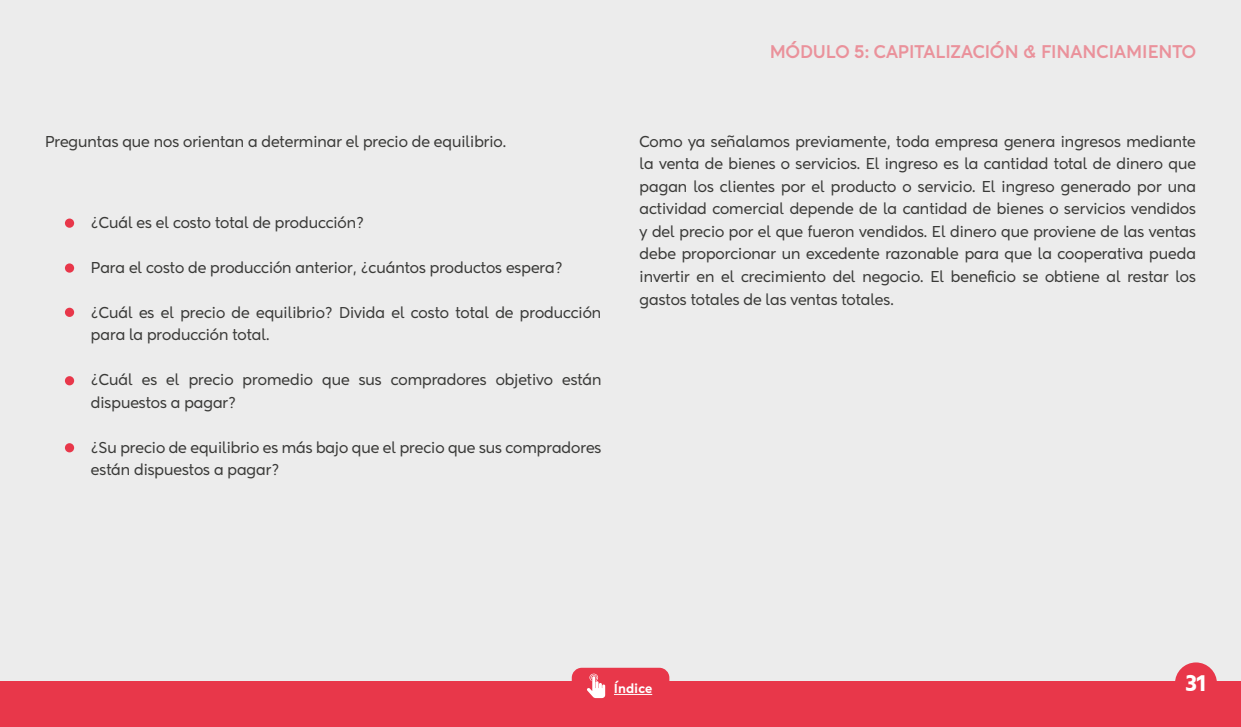
<style>
.page{position:relative;width:1241px;height:727px;background:#fff}
.page>*{position:absolute;margin:0;border:0;box-sizing:border-box;transform-origin:0 0}
.t1{font:700 24px "Hind Siliguri";color:#fff}
.t2{font:800 17.5px "Kentledge";color:#e8374a}
.t3{font:500 15px/22.5px "Kentledge";color:#3a3a38}
.t4{font:800 12.5px "Kentledge";color:#fff}
</style>
<div class="page">
<div style="left:0;top:0;width:1240px;height:726px;background:#ececec"></div>
<div style="left:0;top:681px;width:1240px;height:45px;background:#e8374a"></div>
<div style="left:1174px;top:662px;width:42px;height:42px;background:#e8374a;border-radius:50%"></div>
<div style="left:571px;top:667px;width:98px;height:25px;background:#e8374a;border-radius:10px"></div>
<svg style="left:587px;top:673px;width:18px;height:25px"></svg>
<hr style="left:614px;top:694px;width:38px;height:1px;background:#fff">
<div style="left:65px;top:218px;width:9px;height:10px;background:#e8374a;border-radius:50%"></div>
<div style="left:65px;top:263px;width:9px;height:9px;background:#e8374a;border-radius:50%"></div>
<div style="left:65px;top:307px;width:9px;height:10px;background:#e8374a;border-radius:50%"></div>
<div style="left:65px;top:376px;width:9px;height:9px;background:#e8374a;border-radius:50%"></div>
<div style="left:65px;top:443px;width:9px;height:9px;background:#e8374a;border-radius:50%"></div>
<p class="t2" style="left:769px;top:41px;width:428px">MÓDULO 5: CAPITALIZACIÓN &amp; FINANCIAMIENTO</p>
<p class="t3" style="left:45px;top:131px;width:462px">Preguntas que nos orientan a determinar el precio de equilibrio.</p>
<p class="t3" style="left:639px;top:131px;width:558px;text-align:justify">Como ya señalamos previamente, toda empresa genera ingresos mediante la venta de bienes o servicios. El ingreso es la cantidad total de dinero que pagan los clientes por el producto o servicio. El ingreso generado por una actividad comercial depende de la cantidad de bienes o servicios vendidos y del precio por el que fueron vendidos. El dinero que proviene de las ventas debe proporcionar un excedente razonable para que la cooperativa pueda invertir en el crecimiento del negocio. El beneficio se obtiene al restar los gastos totales de las ventas totales.</p>
<p class="t3" style="left:91px;top:211px;width:274px">¿Cuál es el costo total de producción?</p>
<p class="t3" style="left:91px;top:256px;width:473px">Para el costo de producción anterior, ¿cuántos productos espera?</p>
<p class="t3" style="left:91px;top:301px;width:511px">¿Cuál es el precio de equilibrio? Divida el costo total de producción para la producción total.</p>
<p class="t3" style="left:91px;top:369px;width:512px">¿Cuál es el precio promedio que sus compradores objetivo están dispuestos a pagar?</p>
<p class="t3" style="left:91px;top:436px;width:512px">¿Su precio de equilibrio es más bajo que el precio que sus compradores están dispuestos a pagar?</p>
<p class="t4" style="left:614px;top:680px;width:40px">Índice</p>
<h1 class="t1" style="left:1185px;top:663px;width:22px">31</h1>
</div>
